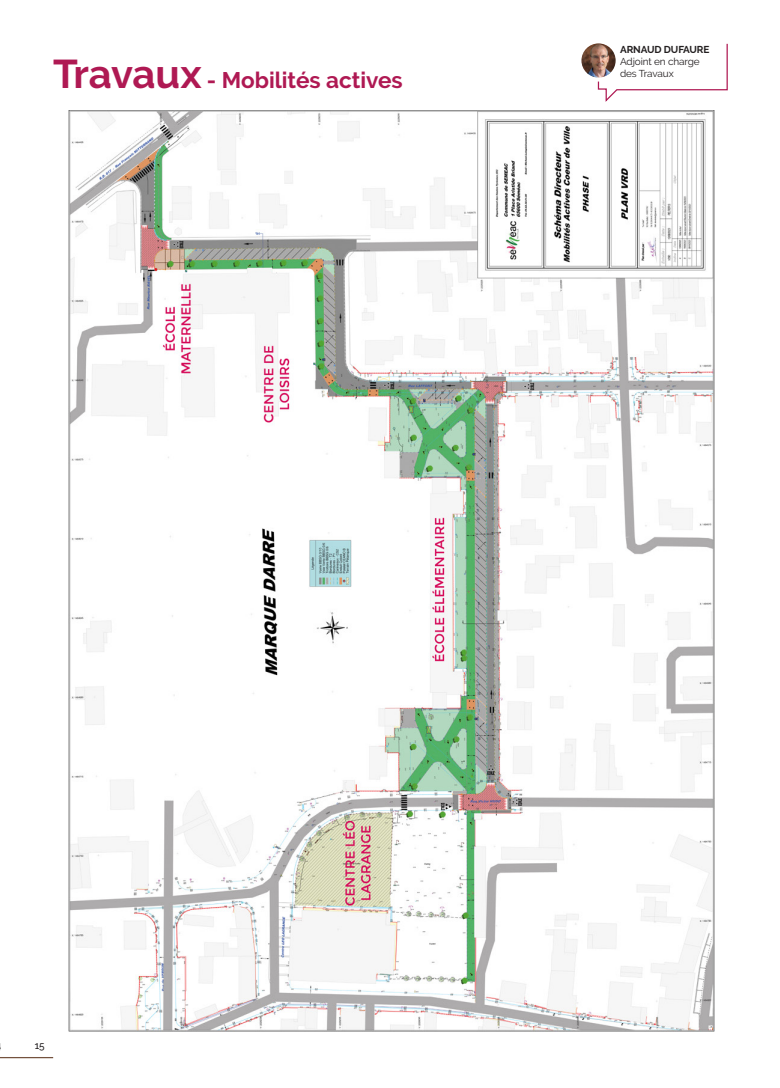
<style>
.page{position:relative;width:780px;height:1088px;background:#fff}
.page>*{position:absolute;margin:0;border:0;box-sizing:border-box;transform-origin:0 0}
.t1{font:700 22.5px "Raleway";color:#af1953}
.t2{font:10px/11.2px "Raleway";letter-spacing:-.01em;color:#231f20}
.t3{font:700 10px "Raleway";letter-spacing:-.01em;color:#231f20}
.t4{font:500 10px "Raleway";color:#231f20}
.s1{font-size:40px}
</style>
<div class="page">
<img style="left:581px;top:43px;width:34px;height:35px;border-radius:17px">
<svg style="left:597px;top:43px;width:131px;height:59px"></svg>
<img style="left:69px;top:111px;width:645px;height:920px">
<hr style="left:0;top:1057px;width:53px;height:1px;background:#74523e">
<h1 class="t1" style="left:53px;top:67px;width:351px"><span class="s1">Travaux</span> - Mobilités actives</h1>
<p class="t3" style="left:620px;top:44px;width:91px">ARNAUD DUFAURE</p>
<p class="t2" style="left:620px;top:56px;width:81px">Adjoint en charge des Travaux</p>
<p class="t4" style="left:35px;top:1037px;width:11px">15</p>
</div>
